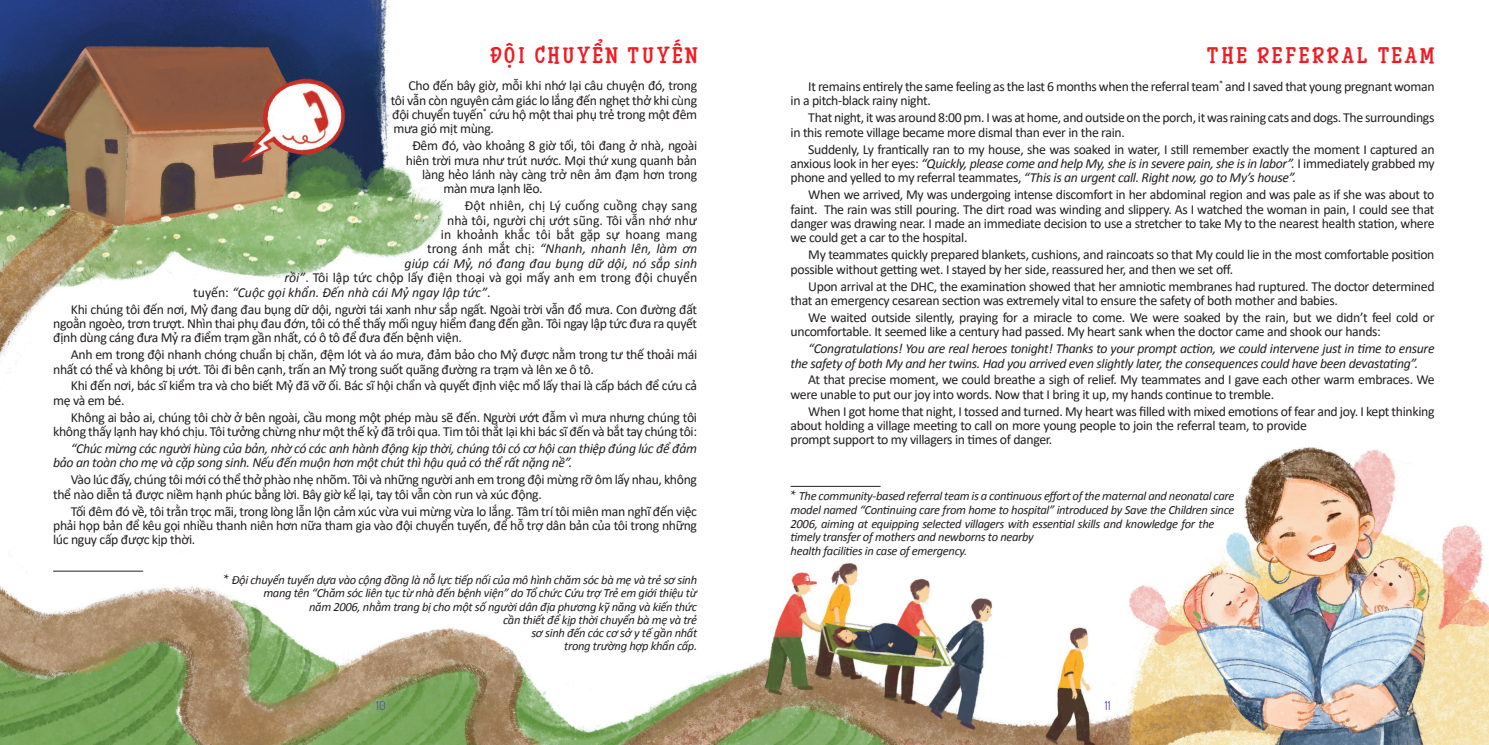
<style>
.page{position:relative;width:1489px;height:745px;background:#fff}
.page>*{position:absolute;margin:0;border:0;box-sizing:border-box;transform-origin:0 0}
.Tên_truyện_eng{font:700 22.5px "i Ciel Cucho";letter-spacing:.1em;color:#ee1d23}
.Tên_truyện_vn{font:700 22.5px "i Ciel Cucho";letter-spacing:.1em;color:#ee1d23}
.t1{font:13.75px/14.4px "Calibri";letter-spacing:-.025em;color:#231f20}
.t2{font:italic 13.75px/14.4px "Calibri";letter-spacing:-.025em;color:#231f20}
.t3{font:13.75px "Calibri";color:#231f20}
.t4{font:italic 13.75px "Calibri";color:#231f20}
.t5{font:italic 12.5px/13.1px "Calibri";letter-spacing:-.025em;color:#231f20;text-align:right}
.t6{font:12.5px "Dosis";color:#5a4fa1}
.s1{font-style:normal}
.s2{font-style:italic}
.s3{font-family:"Minion Pro";font-style:normal;font-size:15px}
</style>
<div class="page">
<img style="left:0;top:0;width:1488px;height:744px">
<hr style="left:53px;top:570px;width:90px;height:1px;background:#231f20">
<hr style="left:790px;top:485px;width:90px;height:1px;background:#231f20">
<p class="Tên_truyện_vn" style="left:490px;top:39px;width:209px">ĐỘI CHUYỂN TUYẾN</p>
<p class="t1" style="left:391px;top:78px;width:308px;text-align:justify;text-indent:18px">Cho đến bây giờ, mỗi khi nhớ lại câu chuyện đó, trong tôi vẫn còn nguyên cảm giác lo lắng đến nghẹt thở khi cùng đội chuyển tuyến<sup>*</sup> cứu hộ một thai phụ trẻ trong một đêm mưa gió mịt mùng.</p>
<p class="t1" style="left:412px;top:138px;width:286px">Đêm đó, vào khoảng 8 giờ tối, tôi đang ở nhà, ngoài</p>
<p class="t1" style="left:406px;top:152px;width:293px">hiên trời mưa như trút nước. Mọi thứ xung quanh bản</p>
<p class="t1" style="left:422px;top:167px;width:276px">làng hẻo lánh này càng trở nên ảm đạm hơn trong</p>
<p class="t1" style="left:443px;top:181px;width:101px">màn mưa lạnh lẽo.</p>
<p class="t3" style="left:465px;top:196px;width:234px">Đột nhiên, chị Lý cuống cuồng chạy sang</p>
<p class="t3" style="left:447px;top:210px;width:251px">nhà tôi, người chị ướt sũng. Tôi vẫn nhớ như</p>
<p class="t3" style="left:441px;top:225px;width:258px">in khoảnh khắc tôi bắt gặp sự hoang mang</p>
<p class="t4" style="left:427px;top:239px;width:271px"><span class="s1">trong ánh mắt chị:</span> “Nhanh, nhanh lên, làm ơn</p>
<p class="t4" style="left:404px;top:253px;width:294px">giúp cái Mỷ, nó đang đau bụng dữ dội, nó sắp sinh</p>
<p class="t3" style="left:284px;top:268px;width:414px"><span class="s2">rồi”</span>. Tôi lập tức chộp lấy điện thoại và gọi mấy anh em trong đội chuyển</p>
<p class="t4" style="left:193px;top:282px;width:299px"><span class="s1">tuyến:</span> “Cuộc gọi khẩn. Đến nhà cái Mỷ ngay lập tức”<span class="s1">.</span></p>
<p class="t1" style="left:53px;top:301px;width:645px;text-align:justify;text-indent:18px">Khi chúng tôi đến nơi, Mỷ đang đau bụng dữ dội, người tái xanh như sắp ngất. Ngoài trời vẫn đổ mưa. Con đường đất ngoằn ngoèo, trơn trượt. Nhìn thai phụ đau đớn, tôi có thể thấy mối nguy hiểm đang đến gần. Tôi ngay lập tức đưa ra quyết định dùng cáng đưa Mỷ ra điểm trạm gần nhất, có ô tô để đưa đến bệnh viện.</p>
<p class="t1" style="left:53px;top:347px;width:645px;text-indent:18px">Anh em trong đội nhanh chóng chuẩn bị chăn, đệm lót và áo mưa, đảm bảo cho Mỷ được nằm trong tư thế thoải mái nhất có thể và không bị ướt. Tôi đi bên cạnh, trấn an Mỷ trong suốt quãng đường ra trạm và lên xe ô tô.</p>
<p class="t1" style="left:53px;top:378px;width:645px;text-indent:18px">Khi đến nơi, bác sĩ kiểm tra và cho biết Mỷ đã vỡ ối. Bác sĩ hội chẩn và quyết định việc mổ lấy thai là cấp bách để cứu cả mẹ và em bé.</p>
<p class="t1" style="left:53px;top:409px;width:645px;text-align:right">Không ai bảo ai, chúng tôi chờ ở bên ngoài, cầu mong một phép màu sẽ đến. Người ướt đẫm vì mưa nhưng chúng tôi không thấy lạnh hay khó chịu. Tôi tưởng chừng như một thế kỷ đã trôi qua. Tim tôi thắt lại khi bác sĩ đến và bắt tay chúng tôi:</p>
<p class="t2" style="left:53px;top:440px;width:645px;text-indent:18px">“Chúc mừng các người hùng của bản, nhờ có các anh hành động kịp thời, chúng tôi có cơ hội can thiệp đúng lúc để đảm bảo an toàn cho mẹ và cặp song sinh. Nếu đến muộn hơn một chút thì hậu quả có thể rất nặng nề”.</p>
<p class="t1" style="left:53px;top:472px;width:645px;text-indent:18px">Vào lúc đấy, chúng tôi mới có thể thở phào nhẹ nhõm. Tôi và những người anh em trong đội mừng rỡ ôm lấy nhau, không thể nào diễn tả được niềm hạnh phúc bằng lời. Bây giờ kể lại, tay tôi vẫn còn run và xúc động.</p>
<p class="t1" style="left:53px;top:503px;width:645px;text-align:justify;text-indent:18px">Tối đêm đó về, tôi trằn trọc mãi, trong lòng lẫn lộn cảm xúc vừa vui mừng vừa lo lắng. Tâm trí tôi miên man nghĩ đến việc phải họp bản để kêu gọi nhiều thanh niên hơn nữa tham gia vào đội chuyển tuyến, để hỗ trợ dân bản của tôi trong những lúc nguy cấp được kịp thời.</p>
<p class="t5" style="left:223px;top:572px;width:475px"><span class="s3">*</span> Đội chuyển tuyến dựa vào cộng đồng là nỗ lực tiếp nối của mô hình chăm sóc bà mẹ và trẻ sơ sinh mang tên “Chăm sóc liên tục từ nhà đến bệnh viện” do Tổ chức Cứu trợ Trẻ em giới thiệu từ<br>năm 2006, nhằm trang bị cho một số người dân địa phương kỹ năng và kiến thức<br>cần thiết để kịp thời chuyển bà mẹ và trẻ<br>sơ sinh đến các cơ sở y tế gần nhất<br>trong trường hợp khẩn cấp.</p>
<p class="Tên_truyện_eng" style="left:1206px;top:39px;width:230px">THE REFERRAL TEAM</p>
<p class="t1" style="left:790px;top:79px;width:645px;text-indent:18px">It remains entirely the same feeling as the last 6 months when the referral team<sup>*</sup> and I saved that young pregnant woman in a pitch-black rainy night.</p>
<p class="t1" style="left:790px;top:110px;width:645px;text-indent:18px">That night, it was around 8:00 pm. I was at home, and outside on the porch, it was raining cats and dogs. The surroundings in this remote village became more dismal than ever in the rain.</p>
<p class="t1" style="left:790px;top:141px;width:645px;text-align:justify;text-indent:18px">Suddenly, Ly frantically ran to my house, she was soaked in water, I still remember exactly the moment I captured an anxious look in her eyes: <span class="s2">“Quickly, please come and help My, she is in severe pain, she is in labor”.</span> I immediately grabbed my phone and yelled to my referral teammates, <span class="s2">“This is an urgent call. Right now, go to My’s house”.</span></p>
<p class="t1" style="left:790px;top:187px;width:645px;text-align:justify;text-indent:18px">When we arrived, My was undergoing intense discomfort in her abdominal region and was pale as if she was about to faint. The rain was still pouring. The dirt road was winding and slippery. As I watched the woman in pain, I could see that danger was drawing near. I made an immediate decision to use a stretcher to take My to the nearest health station, where we could get a car to the hospital.</p>
<p class="t1" style="left:790px;top:247px;width:645px;text-indent:18px">My teammates quickly prepared blankets, cushions, and raincoats so that My could lie in the most comfortable position possible without getting wet. I stayed by her side, reassured her, and then we set off.</p>
<p class="t1" style="left:790px;top:278px;width:645px;text-indent:18px">Upon arrival at the DHC, the examination showed that her amniotic membranes had ruptured. The doctor determined that an emergency cesarean section was extremely vital to ensure the safety of both mother and babies.</p>
<p class="t1" style="left:790px;top:309px;width:645px;text-indent:18px">We waited outside silently, praying for a miracle to come. We were soaked by the rain, but we didn’t feel cold or uncomfortable. It seemed like a century had passed. My heart sank when the doctor came and shook our hands:</p>
<p class="t2" style="left:790px;top:340px;width:645px;text-indent:18px">“Congratulations! You are real heroes tonight! Thanks to your prompt action, we could intervene just in time to ensure the safety of both My and her twins. Had you arrived even slightly later, the consequences could have been devastating”.</p>
<p class="t1" style="left:790px;top:372px;width:645px;text-indent:18px">At that precise moment, we could breathe a sigh of relief. My teammates and I gave each other warm embraces. We were unable to put our joy into words. Now that I bring it up, my hands continue to tremble.</p>
<p class="t1" style="left:790px;top:403px;width:645px;text-indent:18px">When I got home that night, I tossed and turned. My heart was filled with mixed emotions of fear and joy. I kept thinking about holding a village meeting to call on more young people to join the referral team, to provide<br>prompt support to my villagers in times of danger.</p>
<p class="t5" style="left:790px;top:488px;width:445px;line-height:13.8px;text-align:left"><span class="s3">*</span> The community-based referral team is a continuous effort of the maternal and neonatal care model named “Continuing care from home to hospital” introduced by Save the Children since 2006, aiming at equipping selected villagers with essential skills and knowledge for the timely transfer of mothers and newborns to nearby<br>health facilities in case of emergency.</p>
<p class="t6" style="left:376px;top:696px;width:11px">10</p>
<p class="t6" style="left:1104px;top:696px;width:7px">11</p>
</div>
